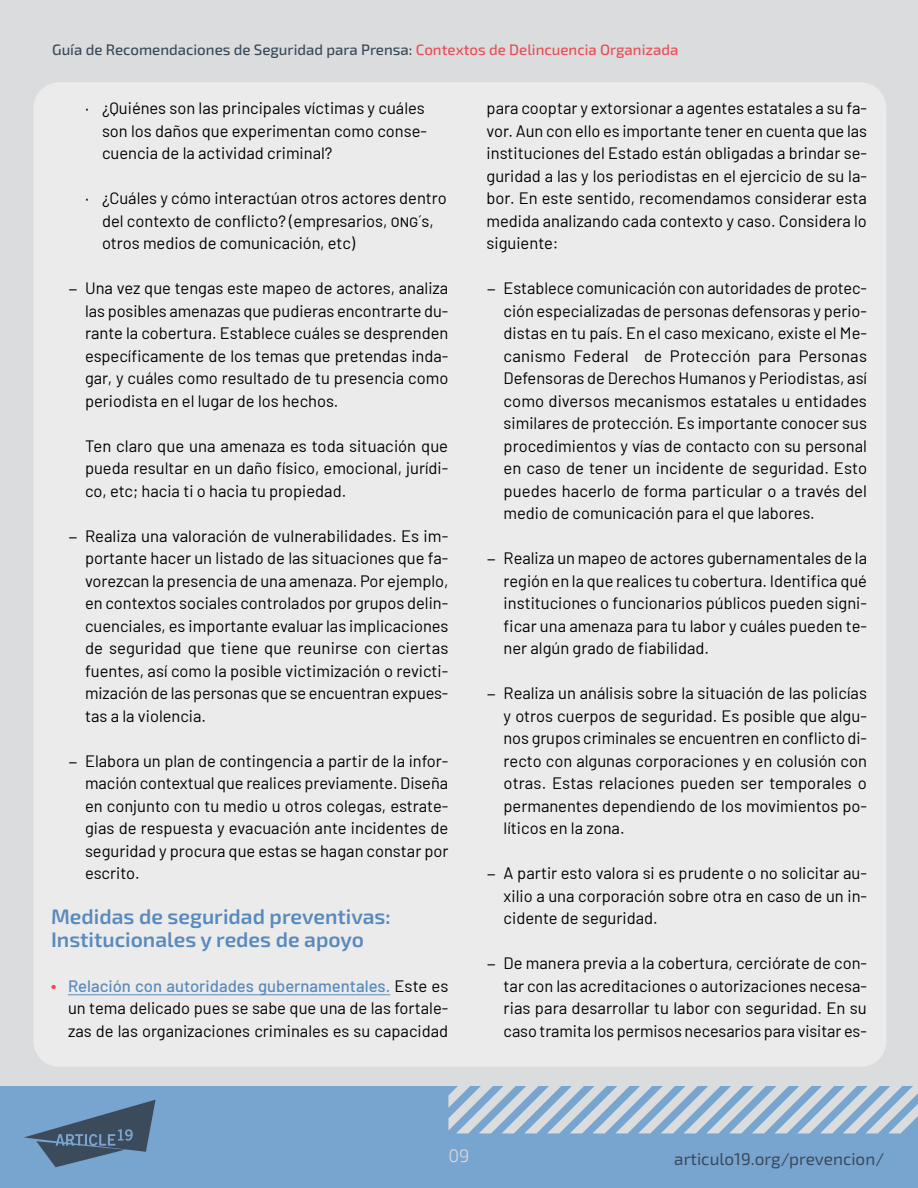
<style>
.page{position:relative;width:918px;height:1188px;background:#dbdcde}
.page>*{position:absolute;margin:0;border:0;box-sizing:border-box;transform-origin:0 0}
.t1{font:600 21px/22.5px "Exo 2";color:#598abd}
.t2{font:300 18px "Exo 2";color:#dddbde}
.t3{font:17.1px "Exo 2";color:#3b4b5b}
.t4{font:16.5px/22.5px "Barlow";color:#000;text-align:justify}
.t5{font:500 15px "Exo 2";color:#384a59}
.s1{color:#eb4d54}
.s2{font-family:"Exo 2"}
.s3{font-weight:700;color:#eb4d54}
.s4{font-weight:500;color:#598abd}
</style>
<div class="page">
<div style="left:33px;top:82px;width:853px;height:985px;background:#ebebeb;border-radius:26px"></div>
<div style="left:0;top:1087px;width:918px;height:101px;background:#78a4d0"></div>
<svg style="left:448px;top:1086px;width:470px;height:47px"></svg>
<svg style="left:24px;top:1100px;width:132px;height:67px"></svg>
<hr style="left:68px;top:994px;width:322px;height:1px;background:#598abd">
<p class="t5" style="left:52px;top:39px;width:628px">Guía de Recomendaciones de Seguridad para Prensa: <span class="s1">Contextos de Delincuencia Organizada</span></p>
<p class="t4" style="left:102px;top:96px;width:327px;text-align:left;text-indent:-17px"><span class="s2">·</span> ¿Quiénes son las principales víctimas y cuáles son los daños que experimentan como conse&shy;cuencia de la actividad criminal?</p>
<p class="t4" style="left:102px;top:186px;width:346px;text-align:left;text-indent:-17px"><span class="s2">·</span> ¿Cuáles y cómo interactúan otros actores dentro del contexto de conflicto? (empresarios, ONG´s, otros medios de comunicación, etc)</p>
<p class="t4" style="left:85px;top:276px;width:365px;text-indent:-17px"><span class="s2">–</span> Una vez que tengas este mapeo de actores, analiza las posibles amenazas que pudieras encontrarte du&shy;rante la cobertura. Establece cuáles se desprenden específicamente de los temas que pretendas inda&shy;gar, y cuáles como resultado de tu presencia como periodista en el lugar de los hechos.</p>
<p class="t4" style="left:85px;top:433px;width:365px">Ten claro que una amenaza es toda situación que pueda resultar en un daño físico, emocional, jurídi&shy;co, etc; hacia ti o hacia tu propiedad.</p>
<p class="t4" style="left:85px;top:523px;width:365px;text-indent:-17px"><span class="s2">–</span> Realiza una valoración de vulnerabilidades. Es im&shy;portante hacer un listado de las situaciones que fa&shy;vorezcan la presencia de una amenaza. Por ejemplo, en contextos sociales controlados por grupos delin&shy;cuenciales, es importante evaluar las implicaciones de seguridad que tiene que reunirse con ciertas fuentes, así como la posible victimización o revicti&shy;mización de las personas que se encuentran expues&shy;tas a la violencia.</p>
<p class="t4" style="left:85px;top:748px;width:365px;text-indent:-17px"><span class="s2">–</span> Elabora un plan de contingencia a partir de la infor&shy;mación contextual que realices previamente. Diseña en conjunto con tu medio u otros colegas, estrate&shy;gias de respuesta y evacuación ante incidentes de seguridad y procura que estas se hagan constar por escrito.</p>
<p class="t1" style="left:51px;top:905px;width:341px">Medidas de seguridad preventivas:<br>Institucionales y redes de apoyo</p>
<p class="t4" style="left:68px;top:973px;width:382px;text-indent:-17px"><span class="s3">∙</span> <span class="s4">Relación con autoridades gubernamentales.</span> Este es un tema delicado pues se sabe que una de las fortale&shy;zas de las organizaciones criminales es su capacidad</p>
<p class="t4" style="left:487px;top:96px;width:382px">para cooptar y extorsionar a agentes estatales a su fa&shy;vor. Aun con ello es importante tener en cuenta que las instituciones del Estado están obligadas a brindar se&shy;guridad a las y los periodistas en el ejercicio de su la&shy;bor. En este sentido, recomendamos considerar esta medida analizando cada contexto y caso. Considera lo siguiente:</p>
<p class="t4" style="left:504px;top:276px;width:365px;text-indent:-17px"><span class="s2">–</span> Establece comunicación con autoridades de protec&shy;ción especializadas de personas defensoras y perio&shy;distas en tu país. En el caso mexicano, existe el Me&shy;canismo Federal de Protección para Personas Defensoras de Derechos Humanos y Periodistas, así como diversos mecanismos estatales u entidades similares de protección. Es importante conocer sus procedimientos y vías de contacto con su personal en caso de tener un incidente de seguridad. Esto puedes hacerlo de forma particular o a través del medio de comunicación para el que labores.</p>
<p class="t4" style="left:504px;top:546px;width:365px;text-indent:-17px"><span class="s2">–</span> Realiza un mapeo de actores gubernamentales de la región en la que realices tu cobertura. Identifica qué instituciones o funcionarios públicos pueden signi&shy;ficar una amenaza para tu labor y cuáles pueden te&shy;ner algún grado de fiabilidad.</p>
<p class="t4" style="left:504px;top:681px;width:365px;text-indent:-17px"><span class="s2">–</span> Realiza un análisis sobre la situación de las policías y otros cuerpos de seguridad. Es posible que algu&shy;nos grupos criminales se encuentren en conflicto di&shy;recto con algunas corporaciones y en colusión con otras. Estas relaciones pueden ser temporales o permanentes dependiendo de los movimientos po&shy;líticos en la zona.</p>
<p class="t4" style="left:504px;top:861px;width:365px;text-indent:-17px"><span class="s2">–</span> A partir esto valora si es prudente o no solicitar au&shy;xilio a una corporación sobre otra en caso de un in&shy;cidente de seguridad.</p>
<p class="t4" style="left:504px;top:951px;width:365px;text-indent:-17px"><span class="s2">–</span> De manera previa a la cobertura, cerciórate de con&shy;tar con las acreditaciones o autorizaciones necesa&shy;rias para desarrollar tu labor con seguridad. En su caso tramita los permisos necesarios para visitar es-</p>
<p class="t2" style="left:449px;top:1143px;width:22px">09</p>
<p class="t3" style="left:674px;top:1147px;width:211px">articulo19.org/prevencion/</p>
</div>
